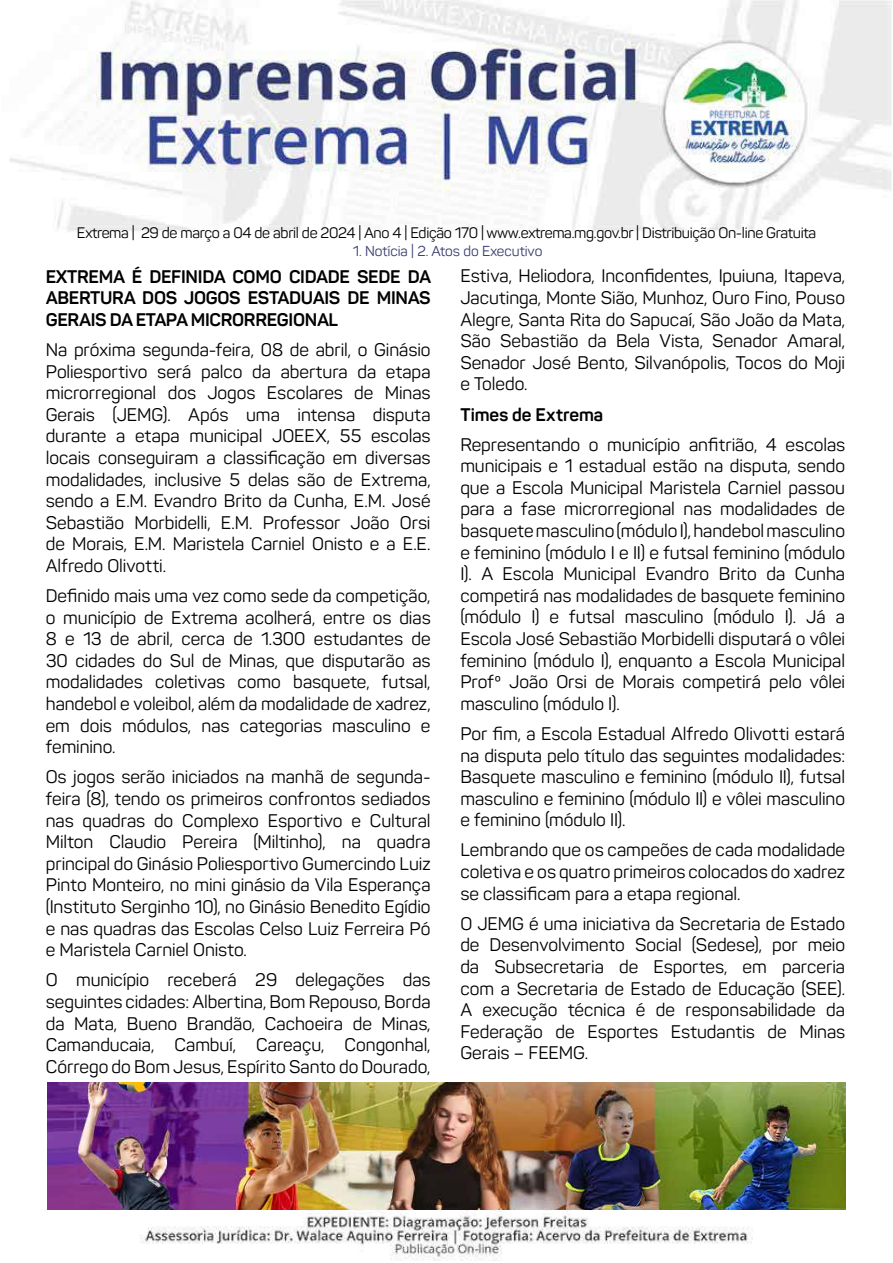
<style>
.page{position:relative;width:893px;height:1263px;background:#fff}
.page>*{position:absolute;margin:0;border:0;box-sizing:border-box;transform-origin:0 0}
.t1{font:18px/21.6px "Panton";color:#000;text-align:justify}
.t2{font:700 18px/21.6px "Panton";letter-spacing:-.015em;color:#000;text-align:justify}
.t3{font:15px "Panton";letter-spacing:-.02em;color:#000}
.t4{font:14.25px "Panton";color:#383c6f}
</style>
<div class="page">
<img style="left:10px;top:0;width:882px;height:1261px">
<img style="left:47px;top:1082px;width:798px;height:128px">
<p class="t3" style="left:77px;top:223px;width:741px">Extrema | 29 de março a 04 de abril de 2024 | Ano 4 | Edição 170 | www.extrema.mg.gov.br | Distribuição On-line Gratuita</p>
<p class="t4" style="left:353px;top:243px;width:191px">1. Notícia | 2. Atos do Executivo</p>
<p class="t2" style="left:46px;top:265px;width:387px">EXTREMA É DEFINIDA COMO CIDADE SEDE DA ABERTURA DOS JOGOS ESTADUAIS DE MINAS GERAIS DA ETAPA MICRORREGIONAL</p>
<p class="t1" style="left:46px;top:339px;width:386px">Na próxima segunda-feira, 08 de abril, o Ginásio Poliesportivo será palco da abertura da etapa microrregional dos Jogos Escolares de Minas Gerais (JEMG). Após uma intensa disputa durante a etapa municipal JOEEX, 55 escolas locais conseguiram a classificação em diversas modalidades, inclusive 5 delas são de Extrema, sendo a E.M. Evandro Brito da Cunha, E.M. José Sebastião Morbidelli, E.M. Professor João Orsi de Morais, E.M. Maristela Carniel Onisto e a E.E.<br>Alfredo Olivotti.</p>
<p class="t1" style="left:46px;top:585px;width:386px">Definido mais uma vez como sede da competição, o município de Extrema acolherá, entre os dias 8 e 13 de abril, cerca de 1.300 estudantes de 30 cidades do Sul de Minas, que disputarão as modalidades coletivas como basquete, futsal, handebol e voleibol, além da modalidade de xadrez, em dois módulos, nas categorias masculino e feminino.</p>
<p class="t1" style="left:46px;top:766px;width:386px">Os jogos serão iniciados na manhã de segunda&shy;feira (8), tendo os primeiros confrontos sediados nas quadras do Complexo Esportivo e Cultural Milton Claudio Pereira (Miltinho), na quadra principal do Ginásio Poliesportivo Gumercindo Luiz Pinto Monteiro, no mini ginásio da Vila Esperança (Instituto Serginho 10), no Ginásio Benedito Egídio e nas quadras das Escolas Celso Luiz Ferreira Pó e Maristela Carniel Onisto.</p>
<p class="t1" style="left:46px;top:969px;width:386px">O município receberá 29 delegações das seguintes cidades: Albertina, Bom Repouso, Borda da Mata, Bueno Brandão, Cachoeira de Minas, Camanducaia, Cambuí, Careaçu, Congonhal, Córrego do Bom Jesus, Espírito Santo do Dourado,</p>
<p class="t1" style="left:460px;top:265px;width:386px">Estiva, Heliodora, Inconfidentes, Ipuiuna, Itapeva, Jacutinga, Monte Sião, Munhoz, Ouro Fino, Pouso Alegre, Santa Rita do Sapucaí, São João da Mata, São Sebastião da Bela Vista, Senador Amaral, Senador José Bento, Silvanópolis, Tocos do Moji e Toledo.</p>
<p class="t2" style="left:460px;top:403px;width:144px">Times de Extrema</p>
<p class="t1" style="left:460px;top:433px;width:386px">Representando o município anfitrião, 4 escolas municipais e 1 estadual estão na disputa, sendo que a Escola Municipal Maristela Carniel passou para a fase microrregional nas modalidades de basquete masculino (módulo I), handebol masculino e feminino (módulo I e II) e futsal feminino (módulo I). A Escola Municipal Evandro Brito da Cunha competirá nas modalidades de basquete feminino (módulo I) e futsal masculino (módulo I). Já a Escola José Sebastião Morbidelli disputará o vôlei feminino (módulo I), enquanto a Escola Municipal Profº João Orsi de Morais competirá pelo vôlei masculino (módulo I).</p>
<p class="t1" style="left:460px;top:723px;width:386px">Por fim, a Escola Estadual Alfredo Olivotti estará na disputa pelo título das seguintes modalidades:<br>Basquete masculino e feminino (módulo II), futsal masculino e feminino (módulo II) e vôlei masculino e feminino (módulo II).</p>
<p class="t1" style="left:460px;top:839px;width:386px">Lembrando que os campeões de cada modalidade coletiva e os quatro primeiros colocados do xadrez se classificam para a etapa regional.</p>
<p class="t1" style="left:460px;top:913px;width:386px">O JEMG é uma iniciativa da Secretaria de Estado de Desenvolvimento Social (Sedese), por meio da Subsecretaria de Esportes, em parceria com a Secretaria de Estado de Educação (SEE).<br>A execução técnica é de responsabilidade da Federação de Esportes Estudantis de Minas Gerais – FEEMG.</p>
</div>
